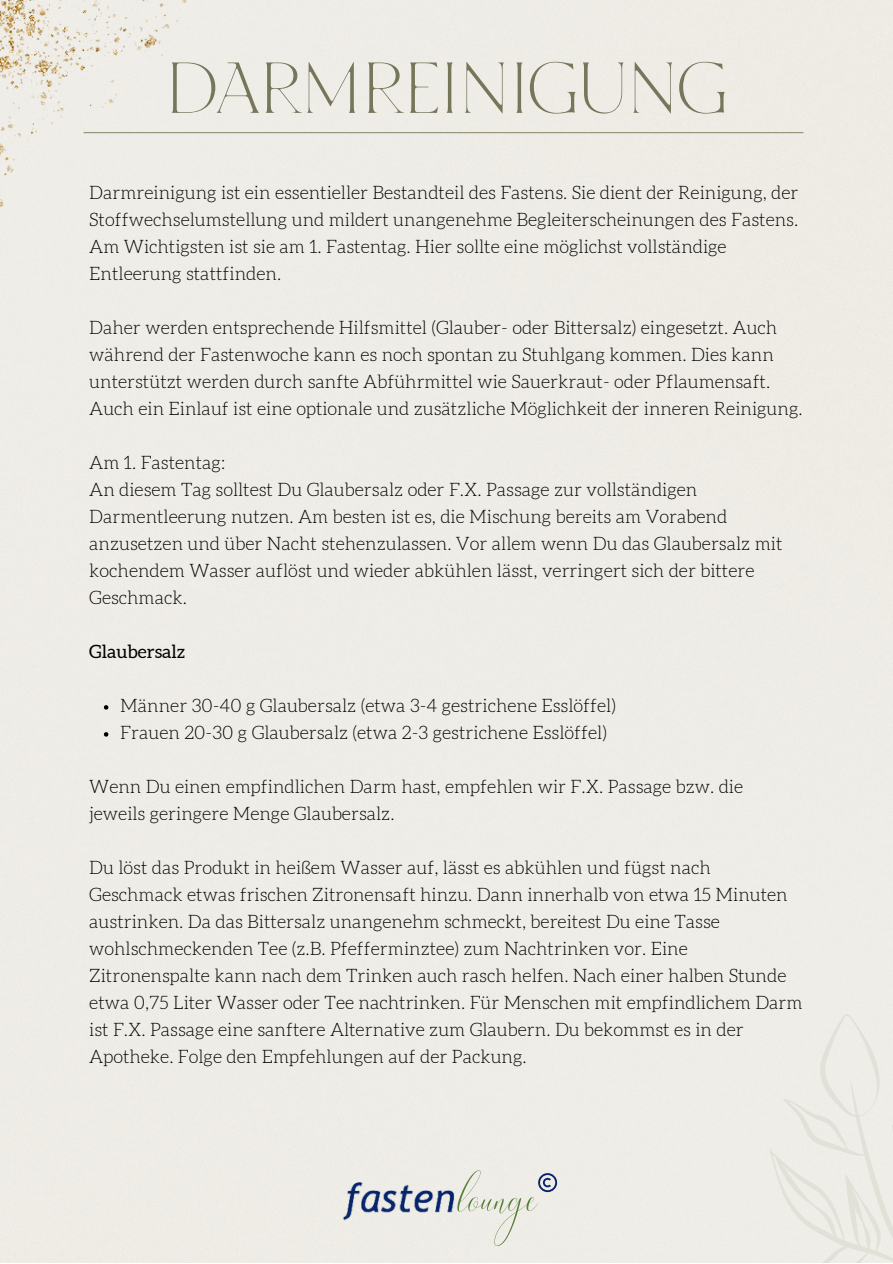
<style>
.page{position:relative;width:893px;height:1264px;background:#fff}
.page>*{position:absolute;margin:0;border:0;box-sizing:border-box;transform-origin:0 0}
.t1{font:72px "TT Ricordi Nobili";letter-spacing:-.1em;color:#76765b}
.t2{font:53.7px "Callem Script Slant";color:#557f36}
.t3{font:300 18.3px/27px "Aleo";color:#000}
.t4{font:18.3px "Aleo";color:#000}
</style>
<div class="page">
<div style="left:0;top:0;width:892px;height:1262px;background:#efece7"></div>
<hr style="left:84px;top:132px;width:719px;height:1px;background:#8f8f74">
<svg style="left:769px;top:1013px;width:123px;height:249px;background:#edebe5"></svg>
<svg style="left:104px;top:705px;width:4px;height:4px"></svg>
<svg style="left:104px;top:732px;width:4px;height:4px"></svg>
<img style="left:336px;top:1176px;width:119px;height:47px">
<svg style="left:538px;top:1173px;width:19px;height:19px"></svg>
<div style="left:0;top:0;width:277px;height:357px;background:#efede7"></div>
<h1 class="t1" style="left:162px;top:39px;width:570px">DARMREINIGUNG</h1>
<p class="t3" style="left:89px;top:180px;width:710px">Darmreinigung ist ein essentieller Bestandteil des Fastens. Sie dient der Reinigung, der Stoffwechselumstellung und mildert unangenehme Begleiterscheinungen des Fastens.<br>Am Wichtigsten ist sie am 1. Fastentag. Hier sollte eine möglichst vollständige Entleerung stattfinden.</p>
<p class="t3" style="left:89px;top:315px;width:714px">Daher werden entsprechende Hilfsmittel (Glauber- oder Bittersalz) eingesetzt. Auch während der Fastenwoche kann es noch spontan zu Stuhlgang kommen. Dies kann unterstützt werden durch sanfte Abführmittel wie Sauerkraut- oder Pflaumensaft.<br>Auch ein Einlauf ist eine optionale und zusätzliche Möglichkeit der inneren Reinigung.</p>
<p class="t3" style="left:89px;top:450px;width:694px">Am 1. Fastentag:<br>An diesem Tag solltest Du Glaubersalz oder F.X. Passage zur vollständigen Darmentleerung nutzen. Am besten ist es, die Mischung bereits am Vorabend anzusetzen und über Nacht stehenzulassen. Vor allem wenn Du das Glaubersalz mit kochendem Wasser auflöst und wieder abkühlen lässt, verringert sich der bittere Geschmack.</p>
<p class="t4" style="left:89px;top:643px;width:97px">Glaubersalz</p>
<p class="t3" style="left:120px;top:692px;width:497px">Männer 30-40 g Glaubersalz (etwa 3-4 gestrichene Esslöffel)<br>Frauen 20-30 g Glaubersalz (etwa 2-3 gestrichene Esslöffel)</p>
<p class="t3" style="left:89px;top:773px;width:655px">Wenn Du einen empfindlichen Darm hast, empfehlen wir F.X. Passage bzw. die jeweils geringere Menge Glaubersalz.</p>
<p class="t3" style="left:89px;top:854px;width:715px">Du löst das Produkt in heißem Wasser auf, lässt es abkühlen und fügst nach Geschmack etwas frischen Zitronensaft hinzu. Dann innerhalb von etwa 15 Minuten austrinken. Da das Bittersalz unangenehm schmeckt, bereitest Du eine Tasse wohlschmeckenden Tee (z.B. Pfefferminztee) zum Nachtrinken vor. Eine Zitronenspalte kann nach dem Trinken auch rasch helfen. Nach einer halben Stunde etwa 0,75 Liter Wasser oder Tee nachtrinken. Für Menschen mit empfindlichem Darm ist F.X. Passage eine sanftere Alternative zum Glaubern. Du bekommst es in der Apotheke. Folge den Empfehlungen auf der Packung.</p>
<h2 class="t2" style="left:455px;top:1166px;width:81px">lounge</h2>
</div>
